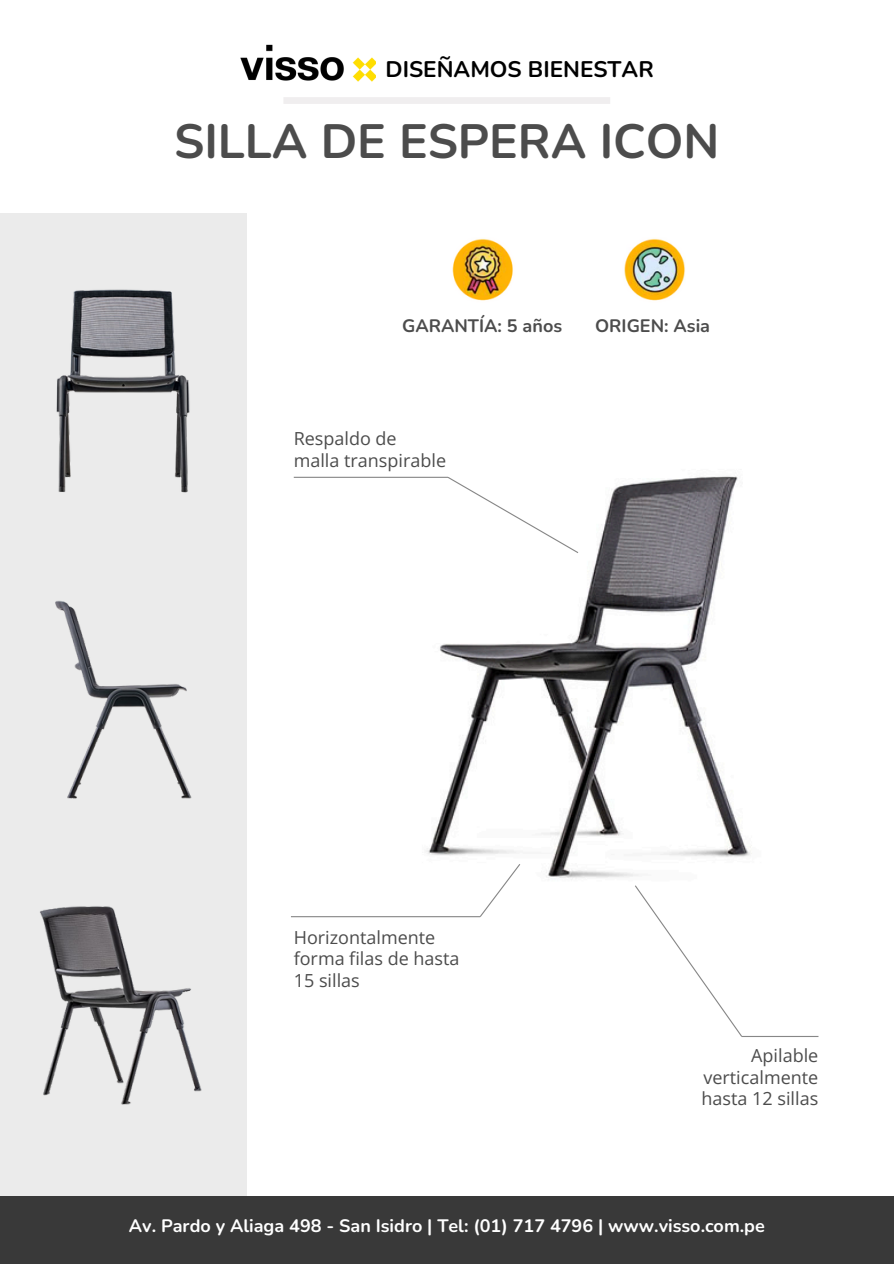
<style>
.page{position:relative;width:894px;height:1264px;background:#fff}
.page>*{position:absolute;margin:0;border:0;box-sizing:border-box;transform-origin:0 0}
.t1{font:700 48px "Nunito";color:#4c4c4c}
.t2{font:700 22.5px "Nunito";color:#000}
.t3{font:18px "Open Sans";color:#4c4c4c}
.t4{font:700 18px "Nunito";color:#fff}
.t5{font:700 18px "Nunito";color:#4c4c4c}
</style>
<div class="page">
<div style="left:283px;top:97px;width:327px;height:7px;background:#f0eeef"></div>
<img style="left:240px;top:45px;width:135px;height:37px">
<div style="left:0;top:213px;width:246px;height:982px;background:#ebebeb"></div>
<img style="left:452px;top:238px;width:61px;height:63px">
<img style="left:624px;top:238px;width:61px;height:63px">
<img style="left:394px;top:476px;width:358px;height:403px">
<div style="left:0;top:1195px;width:893px;height:68px;background:#393939"></div>
<svg style="left:446px;top:476px;width:133px;height:78px"></svg>
<hr style="left:294px;top:477px;width:154px;height:1px;background:#878787">
<svg style="left:478px;top:862px;width:43px;height:56px"></svg>
<hr style="left:741px;top:1035px;width:77px;height:2px;background:#878787">
<img style="left:56px;top:289px;width:134px;height:204px">
<img style="left:55px;top:600px;width:137px;height:199px">
<img style="left:40px;top:906px;width:162px;height:199px">
<hr style="left:291px;top:916px;width:189px;height:1px;background:#878787">
<svg style="left:635px;top:885px;width:108px;height:152px"></svg>
<h3 class="t2" style="left:385px;top:54px;width:270px">DISEÑAMOS BIENESTAR</h3>
<p class="t1" style="left:174px;top:110px;width:546px">SILLA DE ESPERA ICON</p>
<h3 class="t5" style="left:402px;top:314px;width:161px">GARANTÍA: 5 años</h3>
<p class="t5" style="left:595px;top:314px;width:116px">ORIGEN: Asia</p>
<p class="t3" style="left:294px;top:426px;width:104px">Respaldo de</p>
<p class="t3" style="left:294px;top:447px;width:154px">malla transpirable</p>
<p class="t3" style="left:294px;top:924px;width:143px">Horizontalmente</p>
<p class="t3" style="left:294px;top:946px;width:167px">forma filas de hasta</p>
<p class="t3" style="left:294px;top:967px;width:67px">15 sillas</p>
<p class="t3" style="left:751px;top:1043px;width:69px">Apilable</p>
<p class="t3" style="left:703px;top:1064px;width:116px">verticalmente</p>
<p class="t3" style="left:701px;top:1085px;width:118px">hasta 12 sillas</p>
<p class="t4" style="left:129px;top:1213px;width:637px">Av. Pardo y Aliaga 498 - San Isidro | Tel: (01) 717 4796 | www.visso.com.pe</p>
</div>
